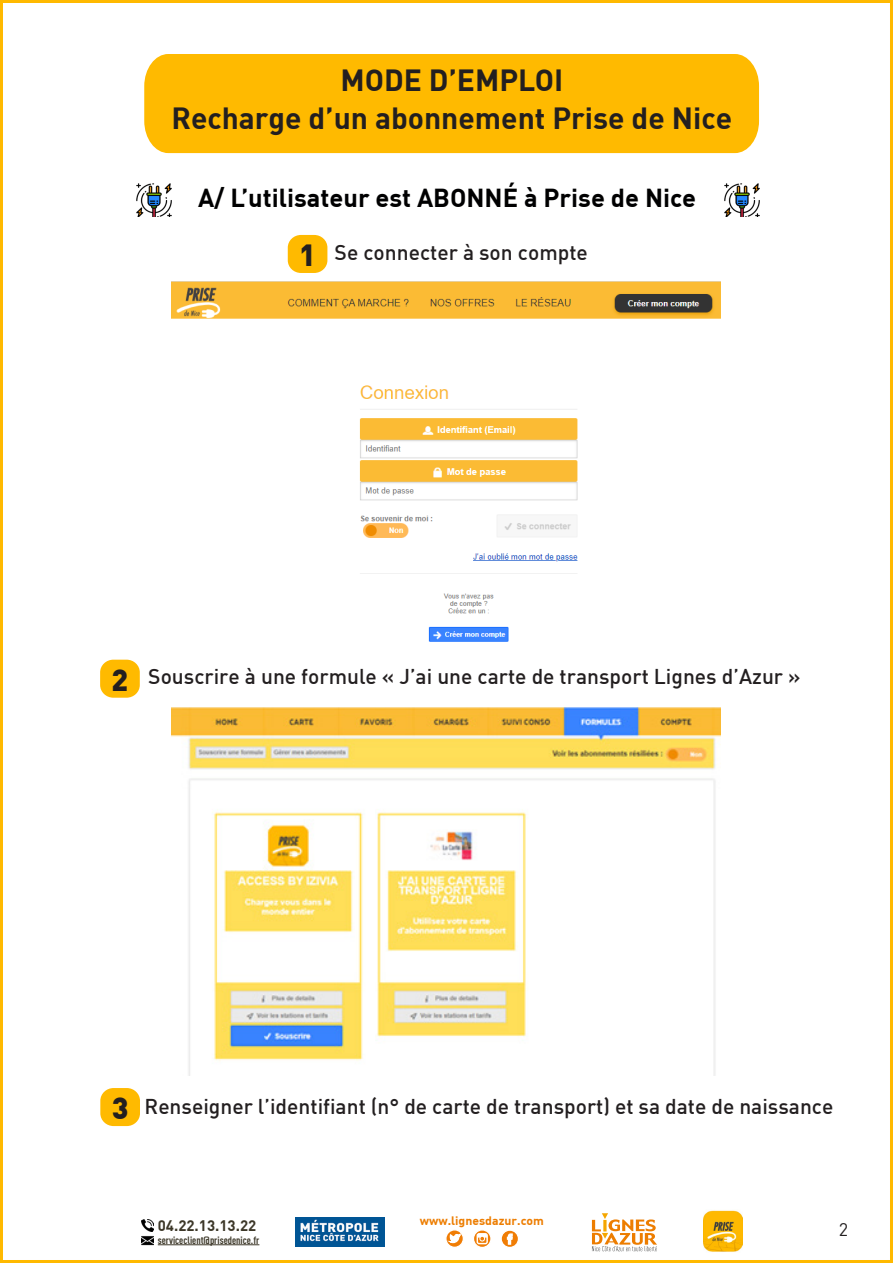
<style>
.page{position:relative;width:893px;height:1263px;background:#fff}
.page>*{position:absolute;margin:0;border:0;box-sizing:border-box;transform-origin:0 0}
.t1{font:30px "DIN Bold";color:#231f20}
.t2{font:700 30px "DIN";color:#231f20}
.t3{font:30px "DIN Black";color:#231f20}
.t4{font:700 25.5px "DIN";color:#000001}
.t5{font:21px "DIN Medium";color:#231f20}
.t6{font:18px "DIN";color:#231f20}
.t7{font:700 15px "DIN";color:#3c3728}
.t8{font:700 12px "DIN";color:#ed7d00}
.t9{font:700 10.5px "DIN Cond";color:#3c3728}
</style>
<div class="page">
<div style="left:144px;top:54px;width:615px;height:99px;background:#ffba00"></div>
<div style="left:288px;top:235px;width:39px;height:38px;background:#ffba00;border-radius:13px"></div>
<img style="left:172px;top:281px;width:549px;height:361px">
<img style="left:172px;top:707px;width:549px;height:368px">
<img style="left:136px;top:183px;width:36px;height:33px">
<img style="left:724px;top:183px;width:36px;height:33px">
<div style="left:100px;top:660px;width:40px;height:38px;background:#ffba00;border-radius:13px"></div>
<div style="left:100px;top:1088px;width:40px;height:38px;background:#ffba00;border-radius:13px"></div>
<img style="left:703px;top:1210px;width:40px;height:42px">
<svg style="left:446px;top:1230px;width:17px;height:17px"></svg>
<svg style="left:474px;top:1230px;width:17px;height:17px"></svg>
<svg style="left:501px;top:1230px;width:17px;height:17px"></svg>
<svg style="left:592px;top:1213px;width:65px;height:38px"></svg>
<svg style="left:141px;top:1219px;width:119px;height:27px"></svg>
<img style="left:295px;top:1217px;width:90px;height:29px">
<p class="t2" style="left:340px;top:61px;width:224px">MODE D’EMPLOI</p>
<p class="t1" style="left:171px;top:98px;width:562px">Recharge d’un abonnement Prise de Nice</p>
<p class="t4" style="left:198px;top:181px;width:499px">A/ L’utilisateur est ABONNÉ à Prise de Nice</p>
<p class="t3" style="left:299px;top:235px;width:18px">1</p>
<p class="t5" style="left:335px;top:239px;width:255px">Se connecter à son compte</p>
<p class="t3" style="left:112px;top:660px;width:18px">2</p>
<p class="t5" style="left:148px;top:663px;width:654px">Souscrire à une formule « J’ai une carte de transport Lignes d’Azur »</p>
<p class="t3" style="left:112px;top:1088px;width:18px">3</p>
<p class="t5" style="left:145px;top:1093px;width:690px">Renseigner l’identifiant (n° de carte de transport) et sa date de naissance</p>
<p class="t7" style="left:158px;top:1216px;width:100px">04.22.13.13.22</p>
<p class="t9" style="left:158px;top:1233px;width:103px">serviceclient@prisedenice.fr</p>
<p class="t8" style="left:420px;top:1213px;width:126px">www.lignesdazur.com</p>
<p class="t6" style="left:839px;top:1218px;width:11px">2</p>
</div>
